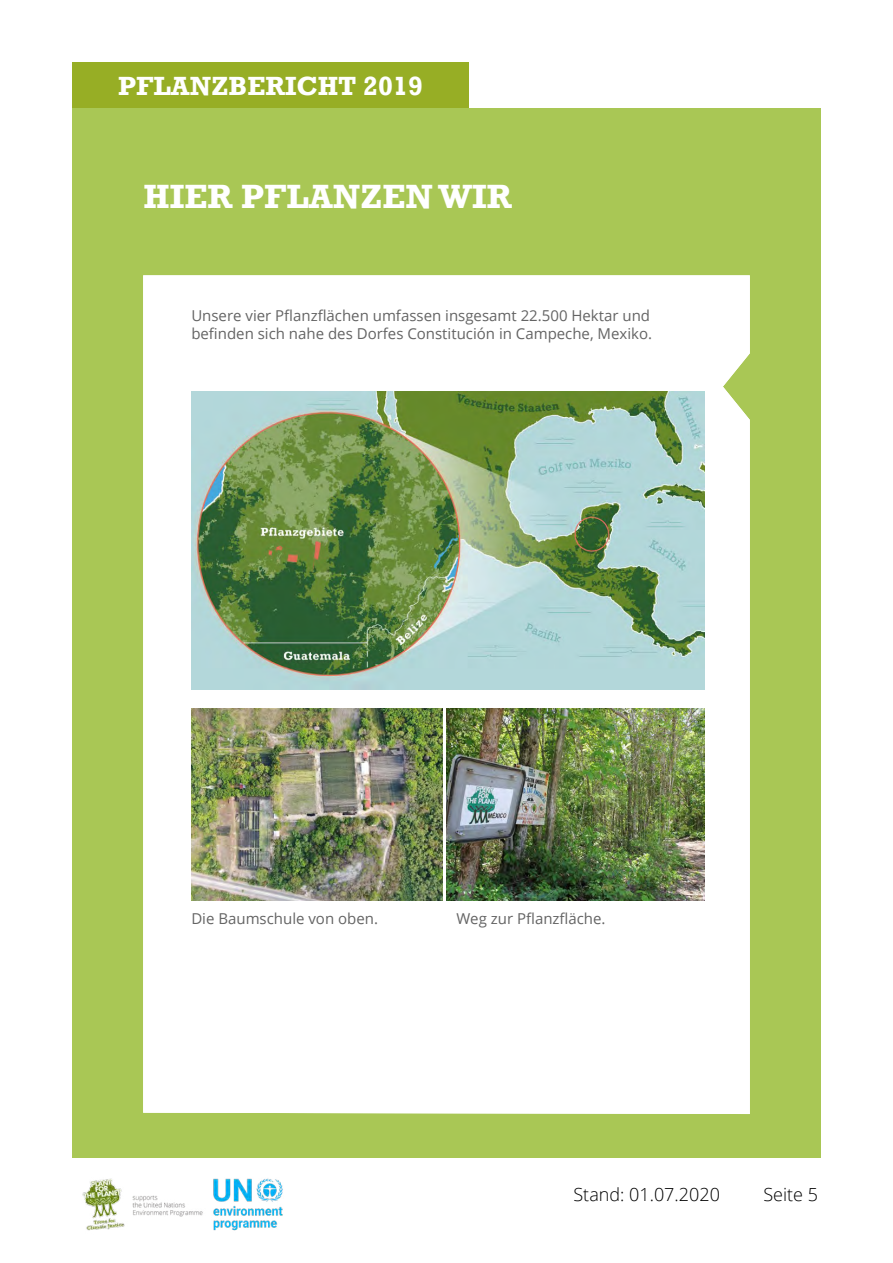
<style>
.page{position:relative;width:893px;height:1263px;background:#fff}
.page>*{position:absolute;margin:0;border:0;box-sizing:border-box;transform-origin:0 0}
.t1{font:700 34.5px "Rockwell";color:#fff}
.t2{font:700 27px "Rockwell";color:#fff}
.t3{font:300 18px "Open Sans";color:#000}
.t4{font:15px/18px "Open Sans";color:#646464}
</style>
<div class="page">
<img style="left:82px;top:1178px;width:201px;height:53px">
<div style="left:72px;top:108px;width:749px;height:1050px;background:#a9c755"></div>
<div style="left:72px;top:63px;width:397px;height:45px;background:#97ae25"></div>
<div style="left:143px;top:275px;width:607px;height:839px;background:#fff"></div>
<img style="left:191px;top:708px;width:251px;height:192px">
<img style="left:446px;top:708px;width:259px;height:192px">
<img style="left:191px;top:391px;width:514px;height:298px">
<h2 class="t2" style="left:118px;top:70px;width:306px">PFLANZBERICHT 2019</h2>
<h1 class="t1" style="left:144px;top:176px;width:370px">HIER PFLANZEN WIR</h1>
<p class="t4" style="left:191px;top:306px;width:462px">Unsere vier Pflanzflächen umfassen insgesamt 22.500 Hektar und befinden sich nahe des Dorfes Constitución in Campeche, Mexiko.</p>
<p class="t4" style="left:191px;top:909px;width:188px">Die Baumschule von oben.</p>
<p class="t4" style="left:456px;top:909px;width:151px">Weg zur Pflanzfläche.</p>
<p class="t3" style="left:573px;top:1182px;width:148px">Stand: 01.07.2020</p>
<p class="t3" style="left:763px;top:1182px;width:56px">Seite 5</p>
</div>
